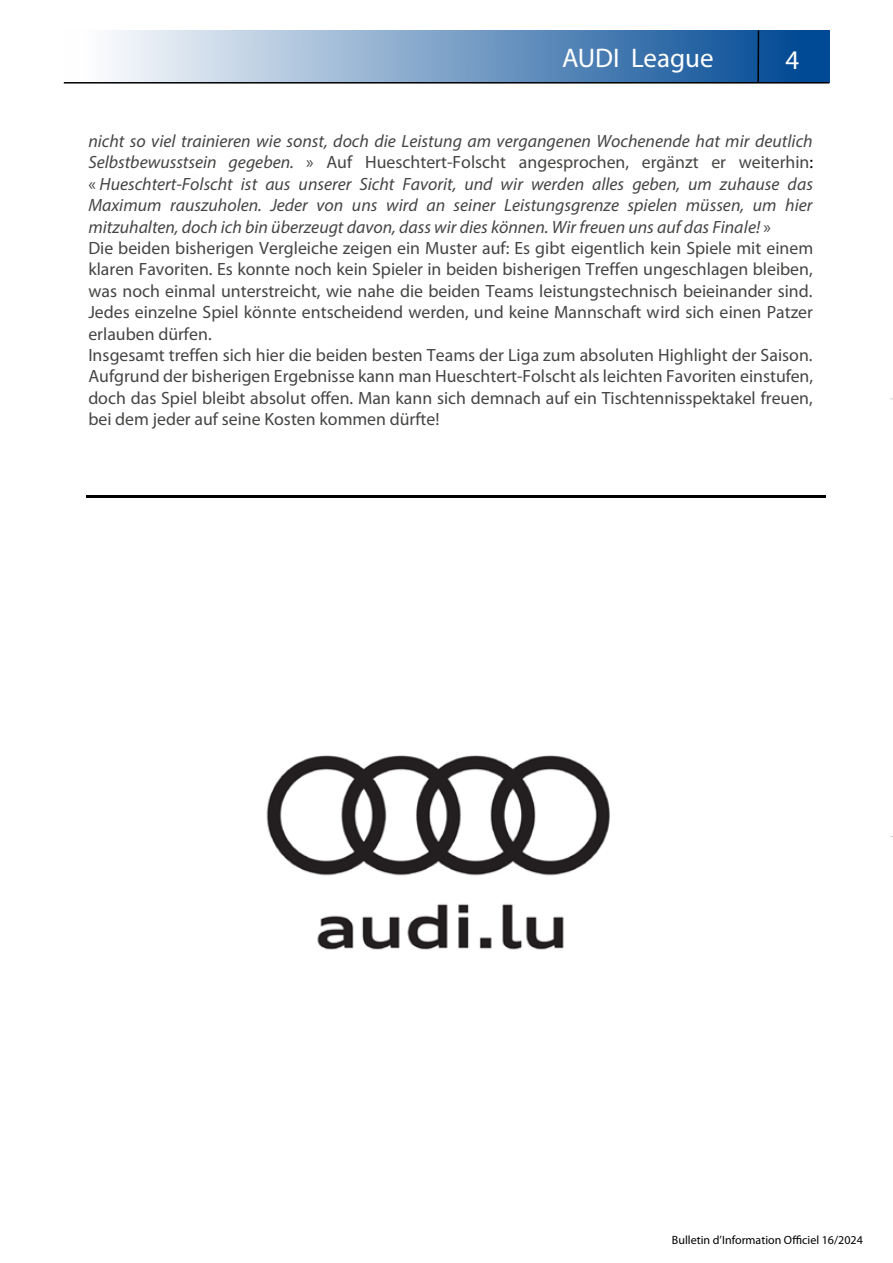
<style>
.page{position:relative;width:893px;height:1263px;background:#fff}
.page>*{position:absolute;margin:0;border:0;box-sizing:border-box;transform-origin:0 0}
.t1{font:27px "Myriad Pro";color:#fff}
.t2{font:17.85px/21.5px "Myriad Pro";color:#454544}
.t3{font:12px "Myriad Pro";color:#000}
.s1{font-style:italic}
.s2{color:#000}
</style>
<div class="page">
<div style="left:64px;top:30px;width:765px;height:53px;background:linear-gradient(to right,#fff,#004390)"></div>
<hr style="left:757px;top:30px;width:2px;height:53px;background:#000">
<hr style="left:64px;top:82px;width:765px;height:2px;background:#000">
<hr style="left:86px;top:495px;width:740px;height:2px;background:#000">
<img style="left:266px;top:755px;width:344px;height:195px">
<h1 class="t1" style="left:562px;top:41px;width:153px">AUDI League</h1>
<h1 class="t1" style="left:785px;top:43px;width:15px">4</h1>
<p class="t2" style="left:88px;top:130px;width:726px"><span class="s1">nicht so viel trainieren wie sonst, doch die Leistung am vergangenen Wochenende hat mir deutlich Selbstbewusstsein gegeben.</span> » Auf Hueschtert-Folscht angesprochen, ergänzt er weiterhin<span class="s2">: </span>« <span class="s1">Hueschtert-Folscht ist aus unserer Sicht Favorit, und wir werden alles geben, um zuhause das Maximum rauszuholen. Jeder von uns wird an seiner Leistungsgrenze spielen müssen, um hier mitzuhalten, doch ich bin überzeugt davon, dass wir dies können. Wir freuen uns auf das Finale!</span> »<br>Die beiden bisherigen Vergleiche zeigen ein Muster auf: Es gibt eigentlich kein Spiele mit einem klaren Favoriten. Es konnte noch kein Spieler in beiden bisherigen Treffen ungeschlagen bleiben, was noch einmal unterstreicht, wie nahe die beiden Teams leistungstechnisch beieinander sind.<br>Jedes einzelne Spiel könnte entscheidend werden, und keine Mannschaft wird sich einen Patzer erlauben dürfen.<br>Insgesamt treffen sich hier die beiden besten Teams der Liga zum absoluten Highlight der Saison.<br>Aufgrund der bisherigen Ergebnisse kann man Hueschtert-Folscht als leichten Favoriten einstufen, doch das Spiel bleibt absolut offen. Man kann sich demnach auf ein Tischtennisspektakel freuen, bei dem jeder auf seine Kosten kommen dürfte!</p>
<p class="t3" style="left:672px;top:1233px;width:192px">Bulletin d’Information Officiel 16/2024</p>
</div>
